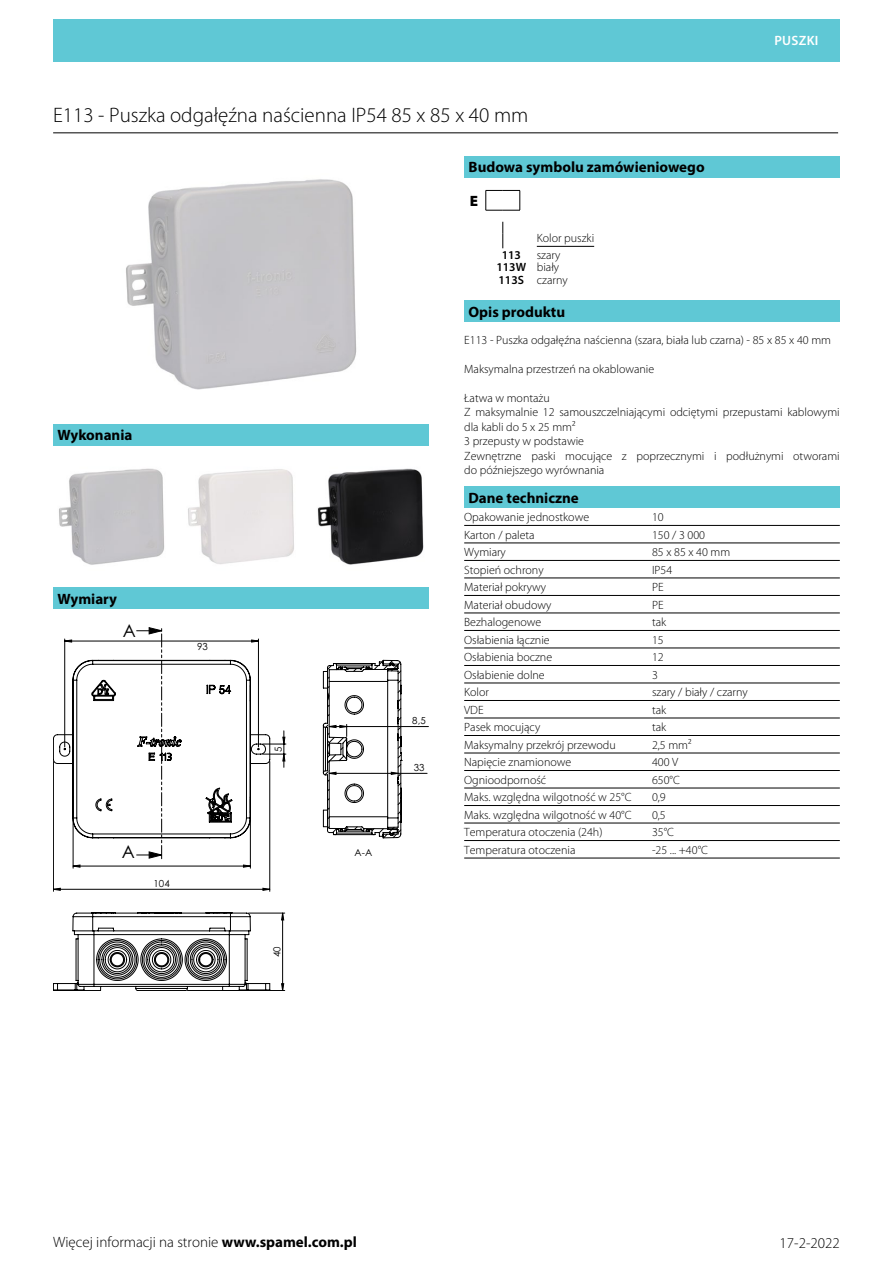
<style>
.page{position:relative;width:893px;height:1263px;background:#fff}
.page>*{position:absolute;margin:0;border:0;box-sizing:border-box;transform-origin:0 0}
.t1{font:300 21px "Myriad Pro";color:#000}
.Cecha_Wymiary{font:17.7px "Century Gothic";color:#000}
.Überschrift{font:700 15px "Myriad Pro";color:#000}
.t2{font:300 15px "Myriad Pro";color:#000}
.TS_Bestellschlüssel{font:900 15px "Myriad Pro";color:#000}
.t3{font:600 13.5px "Myriad Pro";letter-spacing:.02em;color:#fff}
.Tabellenkörper{font:300 12px "Myriad Pro";color:#000}
.Text_normal_block{font:300 12px/14.4px "Myriad Pro";color:#000}
.TS_links{font:300 12px "Myriad Pro";color:#000}
.TS_links_unterstrich{font:300 12px "Myriad Pro";color:#000}
.TS_fett_zentriert{font:600 12px "Myriad Pro";color:#000}
.Cecha_Wymiary-2{font:9.75px "Century Gothic";color:#000}
.s1{font-weight:700}
</style>
<div class="page">
<div style="left:53px;top:19px;width:787px;height:43px;background:#5fc8d5"></div>
<div style="left:464px;top:487px;width:376px;height:21px;background:#5fc8d5"></div>
<hr style="left:464px;top:525px;width:188px;height:1px;background:#000">
<hr style="left:652px;top:525px;width:188px;height:1px;background:#000">
<hr style="left:464px;top:543px;width:188px;height:1px;background:#000">
<hr style="left:652px;top:543px;width:188px;height:1px;background:#000">
<hr style="left:464px;top:560px;width:188px;height:1px;background:#000">
<hr style="left:652px;top:560px;width:188px;height:1px;background:#000">
<hr style="left:464px;top:578px;width:188px;height:1px;background:#000">
<hr style="left:652px;top:578px;width:188px;height:1px;background:#000">
<hr style="left:464px;top:595px;width:188px;height:1px;background:#000">
<hr style="left:652px;top:595px;width:188px;height:1px;background:#000">
<hr style="left:464px;top:613px;width:188px;height:1px;background:#000">
<hr style="left:652px;top:613px;width:188px;height:1px;background:#000">
<hr style="left:464px;top:630px;width:188px;height:1px;background:#000">
<hr style="left:652px;top:630px;width:188px;height:1px;background:#000">
<hr style="left:464px;top:648px;width:188px;height:1px;background:#000">
<hr style="left:652px;top:648px;width:188px;height:1px;background:#000">
<hr style="left:464px;top:665px;width:188px;height:1px;background:#000">
<hr style="left:652px;top:665px;width:188px;height:1px;background:#000">
<hr style="left:464px;top:683px;width:188px;height:1px;background:#000">
<hr style="left:652px;top:683px;width:188px;height:1px;background:#000">
<hr style="left:464px;top:700px;width:188px;height:1px;background:#000">
<hr style="left:652px;top:700px;width:188px;height:1px;background:#000">
<hr style="left:464px;top:718px;width:188px;height:1px;background:#000">
<hr style="left:652px;top:718px;width:188px;height:1px;background:#000">
<hr style="left:464px;top:735px;width:188px;height:1px;background:#000">
<hr style="left:652px;top:735px;width:188px;height:1px;background:#000">
<hr style="left:464px;top:753px;width:188px;height:1px;background:#000">
<hr style="left:652px;top:753px;width:188px;height:1px;background:#000">
<hr style="left:464px;top:770px;width:188px;height:1px;background:#000">
<hr style="left:652px;top:770px;width:188px;height:1px;background:#000">
<hr style="left:464px;top:788px;width:188px;height:1px;background:#000">
<hr style="left:652px;top:788px;width:188px;height:1px;background:#000">
<hr style="left:464px;top:805px;width:188px;height:1px;background:#000">
<hr style="left:652px;top:805px;width:188px;height:1px;background:#000">
<hr style="left:464px;top:823px;width:188px;height:1px;background:#000">
<hr style="left:652px;top:823px;width:188px;height:1px;background:#000">
<hr style="left:464px;top:840px;width:188px;height:1px;background:#000">
<hr style="left:652px;top:840px;width:188px;height:1px;background:#000">
<hr style="left:464px;top:858px;width:188px;height:1px;background:#000">
<hr style="left:652px;top:858px;width:188px;height:1px;background:#000">
<div style="left:464px;top:156px;width:376px;height:21px;background:#5fc8d5"></div>
<svg style="left:486px;top:190px;width:35px;height:21px"></svg>
<svg style="left:503px;top:222px;width:1px;height:26px"></svg>
<hr style="left:537px;top:246px;width:57px;height:1px;background:#000">
<hr style="left:53px;top:132px;width:785px;height:1px;background:#000">
<div style="left:464px;top:301px;width:376px;height:21px;background:#5fc8d5"></div>
<img style="left:126px;top:179px;width:231px;height:211px">
<img style="left:188px;top:469px;width:106px;height:95px">
<img style="left:317px;top:468px;width:107px;height:97px">
<img style="left:59px;top:468px;width:106px;height:97px">
<div style="left:53px;top:587px;width:376px;height:22px;background:#5fc8d5"></div>
<hr style="left:64px;top:639px;width:1px;height:108px;background:#000">
<hr style="left:347px;top:726px;width:81px;height:1px;background:#000">
<hr style="left:187px;top:990px;width:98px;height:1px;background:#000">
<hr style="left:249px;top:913px;width:36px;height:1px;background:#000">
<svg style="left:282px;top:913px;width:2px;height:77px"></svg>
<svg style="left:53px;top:660px;width:217px;height:331px"></svg>
<svg style="left:65px;top:627px;width:362px;height:240px"></svg>
<div style="left:53px;top:424px;width:376px;height:21px;background:#5fc8d5"></div>
<p class="t3" style="left:774px;top:32px;width:45px">PUSZKI</p>
<p class="t1" style="left:53px;top:104px;width:477px">E113 - Puszka odgałęźna naścienna IP54 85 x 85 x 40 mm</p>
<p class="Überschrift" style="left:469px;top:158px;width:238px">Budowa symbolu zamówieniowego</p>
<p class="TS_Bestellschlüssel" style="left:470px;top:191px;width:10px">E</p>
<p class="TS_links_unterstrich" style="left:537px;top:232px;width:59px">Kolor puszki</p>
<p class="TS_fett_zentriert" style="left:502px;top:247px;width:21px">113</p>
<p class="TS_links" style="left:537px;top:248px;width:25px">szary</p>
<p class="TS_fett_zentriert" style="left:496px;top:260px;width:31px">113W</p>
<p class="TS_links" style="left:537px;top:261px;width:24px">biały</p>
<p class="TS_fett_zentriert" style="left:499px;top:273px;width:27px">113S</p>
<p class="TS_links" style="left:537px;top:274px;width:32px">czarny</p>
<p class="Überschrift" style="left:468px;top:302px;width:98px">Opis produktu</p>
<p class="Text_normal_block" style="left:464px;top:333px;width:368px">E113 - Puszka odgałęźna naścienna (szara, biała lub czarna) - 85 x 85 x 40 mm</p>
<p class="Text_normal_block" style="left:464px;top:362px;width:192px">Maksymalna przestrzeń na okablowanie</p>
<p class="Text_normal_block" style="left:464px;top:391px;width:87px">Łatwa w montażu</p>
<p class="Text_normal_block" style="left:464px;top:405px;width:377px">Z maksymalnie 12 samouszczelniającymi odciętymi przepustami kablowymi dla kabli do 5 x 25 mm²</p>
<p class="Text_normal_block" style="left:464px;top:434px;width:121px">3 przepusty w podstawie</p>
<p class="Text_normal_block" style="left:464px;top:448px;width:377px">Zewnętrzne paski mocujące z poprzecznymi i podłużnymi otworami do późniejszego wyrównania</p>
<p class="Überschrift" style="left:57px;top:426px;width:77px">Wykonania</p>
<p class="Überschrift" style="left:57px;top:589px;width:61px">Wymiary</p>
<p class="Cecha_Wymiary" style="left:123px;top:618px;width:15px">A</p>
<p class="Cecha_Wymiary-2" style="left:197px;top:640px;width:12px">93</p>
<p class="Cecha_Wymiary" style="left:122px;top:839px;width:15px">A</p>
<p class="Cecha_Wymiary-2" style="left:154px;top:877px;width:18px">104</p>
<p class="Cecha_Wymiary-2" style="left:271px;top:752px;width:7px;rotate:-90deg">5</p>
<p class="Cecha_Wymiary-2" style="left:270px;top:957px;width:12px;rotate:-90deg">40</p>
<p class="Cecha_Wymiary-2" style="left:355px;top:845px;width:19px">A-A</p>
<p class="Cecha_Wymiary-2" style="left:412px;top:714px;width:15px">8,5</p>
<p class="Cecha_Wymiary-2" style="left:414px;top:761px;width:12px">33</p>
<p class="Überschrift" style="left:468px;top:488px;width:112px">Dane techniczne</p>
<p class="Tabellenkörper" style="left:464px;top:511px;width:126px">Opakowanie jednostkowe</p>
<p class="Tabellenkörper" style="left:652px;top:511px;width:13px">10</p>
<p class="Tabellenkörper" style="left:464px;top:528px;width:72px">Karton / paleta</p>
<p class="Tabellenkörper" style="left:652px;top:528px;width:55px">150 / 3 000</p>
<p class="Tabellenkörper" style="left:464px;top:546px;width:43px">Wymiary</p>
<p class="Tabellenkörper" style="left:652px;top:546px;width:80px">85 x 85 x 40 mm</p>
<p class="Tabellenkörper" style="left:464px;top:563px;width:81px">Stopień ochrony</p>
<p class="Tabellenkörper" style="left:652px;top:563px;width:22px">IP54</p>
<p class="Tabellenkörper" style="left:464px;top:581px;width:83px">Materiał pokrywy</p>
<p class="Tabellenkörper" style="left:652px;top:581px;width:13px">PE</p>
<p class="Tabellenkörper" style="left:464px;top:598px;width:89px">Materiał obudowy</p>
<p class="Tabellenkörper" style="left:652px;top:598px;width:13px">PE</p>
<p class="Tabellenkörper" style="left:464px;top:616px;width:79px">Bezhalogenowe</p>
<p class="Tabellenkörper" style="left:652px;top:616px;width:16px">tak</p>
<p class="Tabellenkörper" style="left:464px;top:633px;width:87px">Osłabienia łącznie</p>
<p class="Tabellenkörper" style="left:652px;top:633px;width:13px">15</p>
<p class="Tabellenkörper" style="left:464px;top:651px;width:89px">Osłabienia boczne</p>
<p class="Tabellenkörper" style="left:652px;top:651px;width:13px">12</p>
<p class="Tabellenkörper" style="left:464px;top:668px;width:82px">Osłabienie dolne</p>
<p class="Tabellenkörper" style="left:652px;top:668px;width:7px">3</p>
<p class="Tabellenkörper" style="left:464px;top:686px;width:26px">Kolor</p>
<p class="Tabellenkörper" style="left:652px;top:686px;width:97px">szary / biały / czarny</p>
<p class="Tabellenkörper" style="left:464px;top:703px;width:21px">VDE</p>
<p class="Tabellenkörper" style="left:652px;top:703px;width:16px">tak</p>
<p class="Tabellenkörper" style="left:464px;top:721px;width:78px">Pasek mocujący</p>
<p class="Tabellenkörper" style="left:652px;top:721px;width:16px">tak</p>
<p class="Tabellenkörper" style="left:464px;top:738px;width:153px">Maksymalny przekrój przewodu</p>
<p class="Tabellenkörper" style="left:652px;top:738px;width:41px">2,5 mm²</p>
<p class="Tabellenkörper" style="left:464px;top:756px;width:109px">Napięcie znamionowe</p>
<p class="Tabellenkörper" style="left:652px;top:756px;width:28px">400 V</p>
<p class="Tabellenkörper" style="left:464px;top:773px;width:84px">Ognioodporność</p>
<p class="Tabellenkörper" style="left:652px;top:773px;width:29px">650°C</p>
<p class="Tabellenkörper" style="left:464px;top:791px;width:169px">Maks. względna wilgotność w 25°C</p>
<p class="Tabellenkörper" style="left:652px;top:791px;width:15px">0,9</p>
<p class="Tabellenkörper" style="left:464px;top:808px;width:169px">Maks. względna wilgotność w 40°C</p>
<p class="Tabellenkörper" style="left:652px;top:808px;width:15px">0,5</p>
<p class="Tabellenkörper" style="left:464px;top:826px;width:140px">Temperatura otoczenia (24h)</p>
<p class="Tabellenkörper" style="left:652px;top:826px;width:24px">35°C</p>
<p class="Tabellenkörper" style="left:464px;top:843px;width:113px">Temperatura otoczenia</p>
<p class="Tabellenkörper" style="left:652px;top:843px;width:58px">-25 ... +40°C</p>
<p class="t2" style="left:53px;top:1234px;width:305px">Więcej informacji na stronie <span class="s1">www.spamel.com.pl</span></p>
<p class="t2" style="left:780px;top:1234px;width:62px">17-2-2022</p>
</div>
